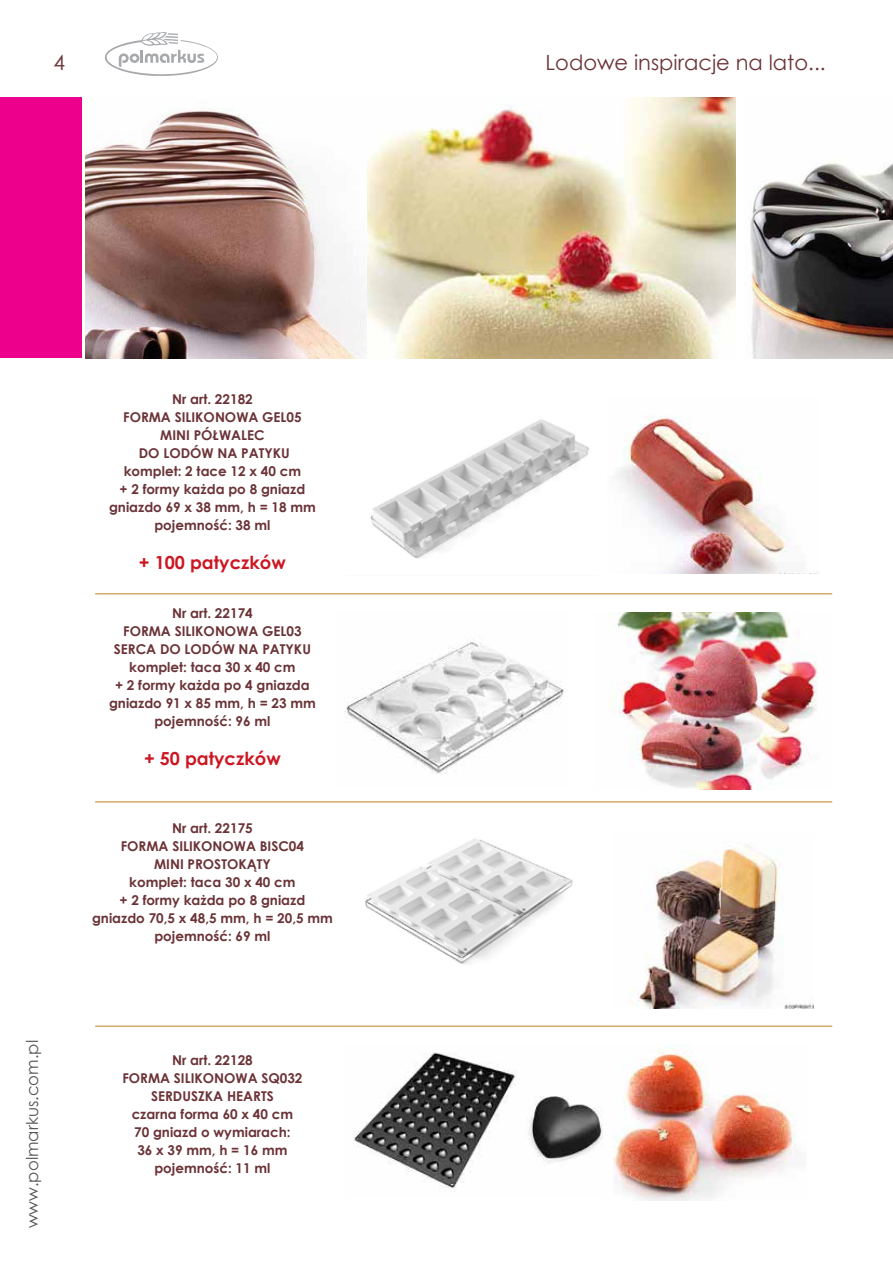
<style>
.page{position:relative;width:893px;height:1263px;background:#fff}
.page>*{position:absolute;margin:0;border:0;box-sizing:border-box;transform-origin:0 0}
.t1{font:21px "Century Gothic";color:#6b3337}
.t2{font:700 18px "Century Gothic";color:#cc1722}
.t3{font:16.5px "Century Gothic";color:#565659}
.t4{font:700 13.5px/18px "Century Gothic";color:#6b3337;text-align:center}
</style>
<div class="page">
<img style="left:85px;top:98px;width:651px;height:260px">
<div style="left:0;top:98px;width:81px;height:260px;background:#ec008c"></div>
<img style="left:750px;top:162px;width:143px;height:196px">
<svg style="left:105px;top:32px;width:113px;height:44px"></svg>
<img style="left:617px;top:416px;width:184px;height:157px">
<img style="left:370px;top:419px;width:220px;height:140px">
<hr style="left:95px;top:593px;width:737px;height:1px;background:#d2ab67">
<hr style="left:95px;top:801px;width:737px;height:2px;background:#d2ab67">
<hr style="left:95px;top:1025px;width:737px;height:2px;background:#d2ab67">
<img style="left:610px;top:613px;width:208px;height:176px">
<img style="left:344px;top:638px;width:221px;height:136px">
<img style="left:628px;top:844px;width:186px;height:164px">
<img style="left:365px;top:839px;width:208px;height:125px">
<img style="left:613px;top:1048px;width:185px;height:152px">
<img style="left:354px;top:1052px;width:249px;height:137px">
<h1 class="t1" style="left:53px;top:47px;width:13px">4</h1>
<h1 class="t1" style="left:546px;top:47px;width:282px">Lodowe inspiracje na lato...</h1>
<p class="t3" style="left:21px;top:1228px;width:190px;rotate:-90deg">www.polmarkus.com.pl</p>
<p class="t4" style="left:109px;top:390px;width:208px">N r art. 22182<br>forma silikon owa gel05 mini półwalec<br>do lodów na patyku komplet: 2 tace 12 x 40 cm<br>+ 2 formy każda po 8 gniazd gniazdo 69 x 38 mm, h = 18 mm pojemność: 38 ml</p>
<h2 class="t2" style="left:139px;top:549px;width:148px">+ 100 patyczków</h2>
<p class="t4" style="left:109px;top:603px;width:208px">Nr art. 22174<br>forma silikon owa gel03 serca do lodów na patyku komplet: taca 30 x 40 cm<br>+ 2 formy każda po 4 gniazda gniazdo 91 x 85 mm, h = 23 mm pojemność: 96 ml</p>
<h2 class="t2" style="left:144px;top:745px;width:138px">+ 50 patyczków</h2>
<p class="t4" style="left:92px;top:819px;width:242px">Nr art. 22175<br>forma silikonowa bisc04<br>mini prostokąty<br>komplet: taca 30 x 40 cm<br>+ 2 formy każda po 8 gniazd gniazdo 70,5 x 48,5 mm, h = 20,5 mm pojemność: 69 ml</p>
<p class="t4" style="left:122px;top:1050px;width:182px">N r art. 22128<br>forma silikon owa sq032 serduszka hearts<br>czarna forma 60 x 40 cm<br>70 gniazd o wymiarach:<br>36 x 39 mm, h = 16 mm pojemność: 11 ml</p>
</div>
